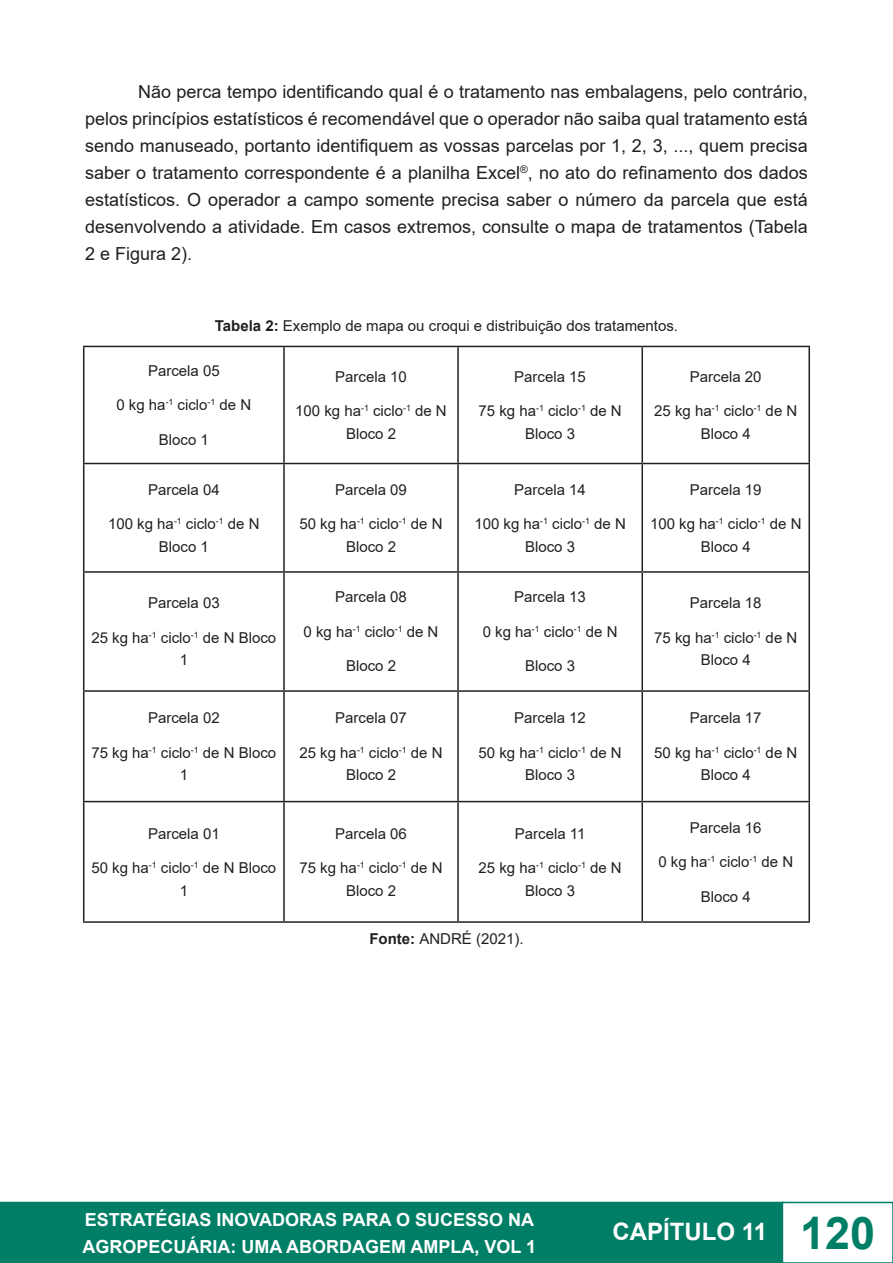
<style>
.page{position:relative;width:893px;height:1263px;background:#fff}
.page>*{position:absolute;margin:0;border:0;box-sizing:border-box;transform-origin:0 0}
.t1{font:700 24px "Arial";color:#fff}
.t2{font:18px/27px "Arial";color:#231f20;text-align:justify}
.t3{font:700 18px/27px "Arial";color:#fff}
.t4{font:15px/22.5px "Arial";color:#231f20;text-align:center}
.s1{font-weight:700}
.s2{font-size:45px;color:#007f66}
</style>
<div class="page">
<div style="left:1px;top:1202px;width:782px;height:60px;background:#007f66"></div>
<div style="left:0;top:1202px;width:784px;height:61px;border:2px solid #007f66"></div>
<div style="left:782px;top:1202px;width:111px;height:61px;border:2px solid #007f66"></div>
<hr style="left:83px;top:346px;width:201px;height:1px;background:#231f20">
<hr style="left:83px;top:347px;width:1px;height:116px;background:#231f20">
<hr style="left:284px;top:346px;width:174px;height:1px;background:#231f20">
<hr style="left:283px;top:347px;width:2px;height:116px;background:#231f20">
<hr style="left:458px;top:346px;width:184px;height:1px;background:#231f20">
<hr style="left:457px;top:347px;width:2px;height:116px;background:#231f20">
<hr style="left:642px;top:346px;width:168px;height:1px;background:#231f20">
<hr style="left:641px;top:347px;width:2px;height:116px;background:#231f20">
<hr style="left:808px;top:347px;width:2px;height:116px;background:#231f20">
<hr style="left:83px;top:463px;width:201px;height:1px;background:#231f20">
<hr style="left:83px;top:464px;width:1px;height:107px;background:#231f20">
<hr style="left:284px;top:463px;width:174px;height:1px;background:#231f20">
<hr style="left:283px;top:464px;width:2px;height:107px;background:#231f20">
<hr style="left:458px;top:463px;width:184px;height:1px;background:#231f20">
<hr style="left:457px;top:464px;width:2px;height:107px;background:#231f20">
<hr style="left:642px;top:463px;width:168px;height:1px;background:#231f20">
<hr style="left:641px;top:464px;width:2px;height:107px;background:#231f20">
<hr style="left:808px;top:464px;width:2px;height:107px;background:#231f20">
<hr style="left:83px;top:571px;width:201px;height:2px;background:#231f20">
<hr style="left:83px;top:573px;width:1px;height:117px;background:#231f20">
<hr style="left:284px;top:571px;width:174px;height:2px;background:#231f20">
<hr style="left:283px;top:573px;width:2px;height:117px;background:#231f20">
<hr style="left:458px;top:571px;width:184px;height:2px;background:#231f20">
<hr style="left:457px;top:573px;width:2px;height:117px;background:#231f20">
<hr style="left:642px;top:571px;width:168px;height:2px;background:#231f20">
<hr style="left:641px;top:573px;width:2px;height:117px;background:#231f20">
<hr style="left:808px;top:573px;width:2px;height:117px;background:#231f20">
<hr style="left:83px;top:690px;width:201px;height:2px;background:#231f20">
<hr style="left:83px;top:692px;width:1px;height:109px;background:#231f20">
<hr style="left:284px;top:690px;width:174px;height:2px;background:#231f20">
<hr style="left:283px;top:692px;width:2px;height:109px;background:#231f20">
<hr style="left:458px;top:690px;width:184px;height:2px;background:#231f20">
<hr style="left:457px;top:692px;width:2px;height:109px;background:#231f20">
<hr style="left:642px;top:690px;width:168px;height:2px;background:#231f20">
<hr style="left:641px;top:692px;width:2px;height:109px;background:#231f20">
<hr style="left:808px;top:692px;width:2px;height:109px;background:#231f20">
<hr style="left:83px;top:801px;width:201px;height:1px;background:#231f20">
<hr style="left:83px;top:802px;width:1px;height:119px;background:#231f20">
<hr style="left:284px;top:801px;width:174px;height:1px;background:#231f20">
<hr style="left:283px;top:802px;width:2px;height:119px;background:#231f20">
<hr style="left:458px;top:801px;width:184px;height:1px;background:#231f20">
<hr style="left:457px;top:802px;width:2px;height:119px;background:#231f20">
<hr style="left:642px;top:801px;width:168px;height:1px;background:#231f20">
<hr style="left:641px;top:802px;width:2px;height:119px;background:#231f20">
<hr style="left:808px;top:802px;width:2px;height:119px;background:#231f20">
<hr style="left:83px;top:921px;width:201px;height:2px;background:#231f20">
<hr style="left:284px;top:921px;width:174px;height:2px;background:#231f20">
<hr style="left:458px;top:921px;width:184px;height:2px;background:#231f20">
<hr style="left:642px;top:921px;width:168px;height:2px;background:#231f20">
<p class="t2" style="left:85px;top:78px;width:724px;text-indent:53px">Não perca tempo identificando qual é o tratamento nas embalagens, pelo contrário, pelos princípios estatísticos é recomendável que o operador não saiba qual tratamento está sendo manuseado, portanto identifiquem as vossas parcelas por 1, 2, 3, ..., quem precisa saber o tratamento correspondente é a planilha Excel<sup>®</sup>, no ato do refinamento dos dados estatísticos. O operador a campo somente precisa saber o número da parcela que está desenvolvendo a atividade. Em casos extremos, consulte o mapa de tratamentos (Tabela 2 e Figura 2).</p>
<p class="t4" style="left:215px;top:315px;width:465px"><span class="s1">Tabela 2:</span> Exemplo de mapa ou croqui e distribuição dos tratamentos.</p>
<p class="t4" style="left:148px;top:359px;width:73px">Parcela 05</p>
<p class="t4" style="left:116px;top:394px;width:136px">0 kg ha<sup>-1</sup> ciclo<sup>-1</sup> de N</p>
<p class="t4" style="left:159px;top:428px;width:52px">Bloco 1</p>
<p class="t4" style="left:335px;top:365px;width:73px">Parcela 10</p>
<p class="t4" style="left:295px;top:400px;width:153px">100 kg ha<sup>-1</sup> ciclo<sup>-1</sup> de N<br>Bloco 2</p>
<p class="t4" style="left:514px;top:365px;width:73px">Parcela 15</p>
<p class="t4" style="left:479px;top:400px;width:145px">75 kg ha<sup>-1</sup> ciclo<sup>-1</sup> de N<br>Bloco 3</p>
<p class="t4" style="left:690px;top:365px;width:73px">Parcela 20</p>
<p class="t4" style="left:654px;top:400px;width:145px">25 kg ha<sup>-1</sup> ciclo<sup>-1</sup> de N<br>Bloco 4</p>
<p class="t4" style="left:148px;top:478px;width:73px">Parcela 04</p>
<p class="t4" style="left:108px;top:513px;width:153px">100 kg ha<sup>-1</sup> ciclo<sup>-1</sup> de N<br>Bloco 1</p>
<p class="t4" style="left:148px;top:592px;width:73px">Parcela 03</p>
<p class="t4" style="left:91px;top:626px;width:186px">25 kg ha<sup>-1</sup> ciclo<sup>-1</sup> de N Bloco<br>1</p>
<p class="t4" style="left:148px;top:707px;width:73px">Parcela 02</p>
<p class="t4" style="left:91px;top:741px;width:186px">75 kg ha<sup>-1</sup> ciclo<sup>-1</sup> de N Bloco<br>1</p>
<p class="t4" style="left:148px;top:822px;width:73px">Parcela 01</p>
<p class="t4" style="left:91px;top:857px;width:186px">50 kg ha<sup>-1</sup> ciclo<sup>-1</sup> de N Bloco<br>1</p>
<p class="t4" style="left:335px;top:478px;width:73px">Parcela 09</p>
<p class="t4" style="left:299px;top:513px;width:145px">50 kg ha<sup>-1</sup> ciclo<sup>-1</sup> de N<br>Bloco 2</p>
<p class="t4" style="left:335px;top:586px;width:73px">Parcela 08</p>
<p class="t4" style="left:304px;top:620px;width:136px">0 kg ha<sup>-1</sup> ciclo<sup>-1</sup> de N</p>
<p class="t4" style="left:346px;top:655px;width:52px">Bloco 2</p>
<p class="t4" style="left:335px;top:707px;width:73px">Parcela 07</p>
<p class="t4" style="left:299px;top:741px;width:145px">25 kg ha<sup>-1</sup> ciclo<sup>-1</sup> de N<br>Bloco 2</p>
<p class="t4" style="left:335px;top:822px;width:73px">Parcela 06</p>
<p class="t4" style="left:299px;top:857px;width:145px">75 kg ha<sup>-1</sup> ciclo<sup>-1</sup> de N<br>Bloco 2</p>
<p class="t4" style="left:514px;top:478px;width:73px">Parcela 14</p>
<p class="t4" style="left:474px;top:513px;width:153px">100 kg ha<sup>-1</sup> ciclo<sup>-1</sup> de N<br>Bloco 3</p>
<p class="t4" style="left:514px;top:586px;width:73px">Parcela 13</p>
<p class="t4" style="left:483px;top:620px;width:136px">0 kg ha<sup>-1</sup> ciclo<sup>-1</sup> de N</p>
<p class="t4" style="left:525px;top:655px;width:52px">Bloco 3</p>
<p class="t4" style="left:514px;top:707px;width:73px">Parcela 12</p>
<p class="t4" style="left:479px;top:741px;width:145px">50 kg ha<sup>-1</sup> ciclo<sup>-1</sup> de N<br>Bloco 3</p>
<p class="t4" style="left:515px;top:822px;width:72px">Parcela 11</p>
<p class="t4" style="left:479px;top:857px;width:145px">25 kg ha<sup>-1</sup> ciclo<sup>-1</sup> de N<br>Bloco 3</p>
<p class="t4" style="left:369px;top:927px;width:156px"><span class="s1">Fonte:</span> ANDRÉ (2021).</p>
<p class="t4" style="left:690px;top:478px;width:73px">Parcela 19</p>
<p class="t4" style="left:650px;top:513px;width:153px">100 kg ha<sup>-1</sup> ciclo<sup>-1</sup> de N<br>Bloco 4</p>
<p class="t4" style="left:690px;top:592px;width:73px">Parcela 18</p>
<p class="t4" style="left:654px;top:626px;width:145px">75 kg ha<sup>-1</sup> ciclo<sup>-1</sup> de N<br>Bloco 4</p>
<p class="t4" style="left:690px;top:707px;width:73px">Parcela 17</p>
<p class="t4" style="left:654px;top:741px;width:145px">50 kg ha<sup>-1</sup> ciclo<sup>-1</sup> de N<br>Bloco 4</p>
<p class="t4" style="left:690px;top:816px;width:73px">Parcela 16</p>
<p class="t4" style="left:658px;top:851px;width:136px">0 kg ha<sup>-1</sup> ciclo<sup>-1</sup> de N</p>
<p class="t4" style="left:701px;top:885px;width:52px">Bloco 4</p>
<p class="t3" style="left:82px;top:1206px;width:455px">ESTRATÉGIAS INOVADORAS PARA O SUCESSO NA<br>AGROPECUÁRIA: UMA ABORDAGEM AMPLA, VOL 1</p>
<h1 class="t1" style="left:612px;top:1215px;width:264px">CAPÍTULO 11 <span class="s2">120</span></h1>
</div>
